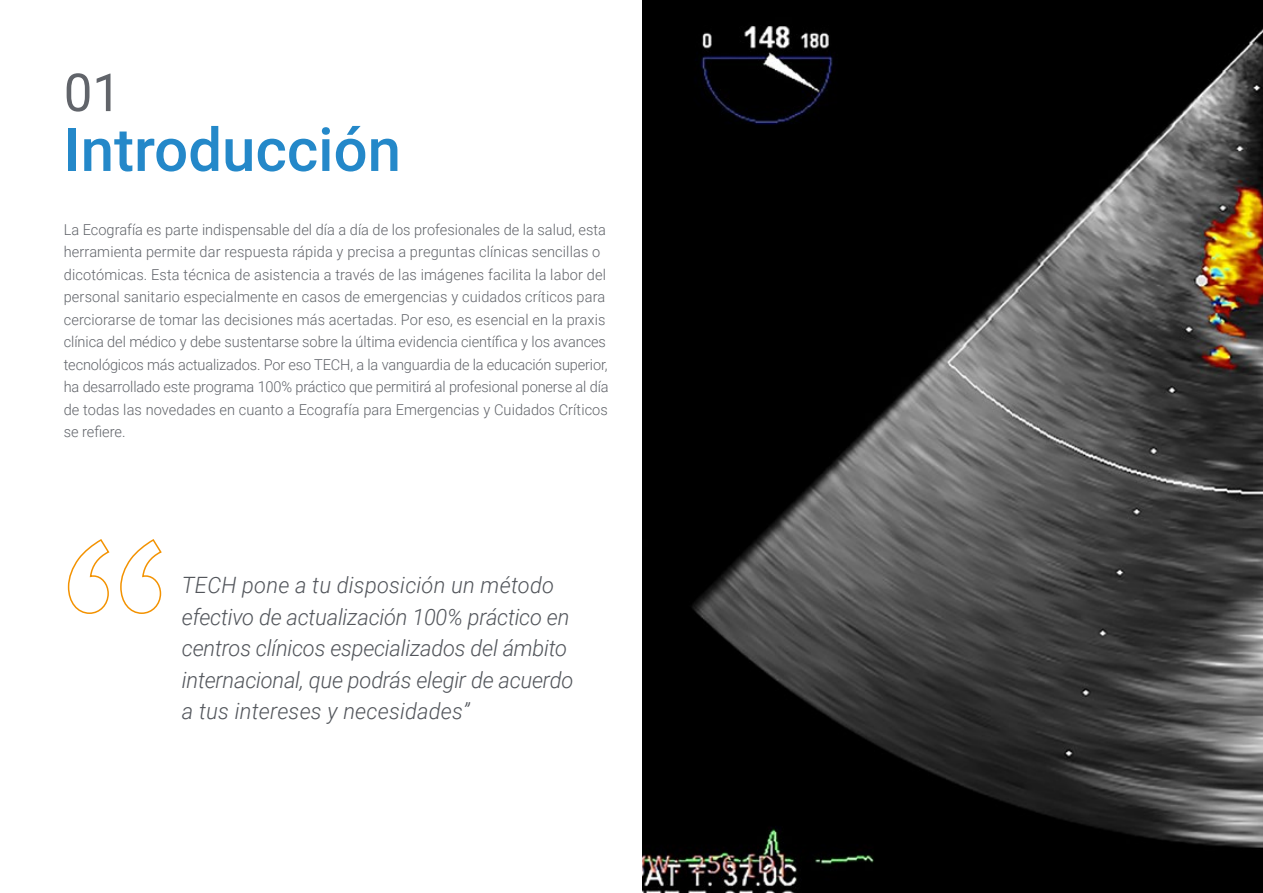
<style>
.page{position:relative;width:1263px;height:893px;background:#fff}
.page>*{position:absolute;margin:0;border:0;box-sizing:border-box;transform-origin:0 0}
.t1{font:500 60px "Roboto";color:#2488c9}
.t2{font:52.5px "Roboto";color:#61646a}
.t3{font:italic 300 22.5px/31.5px "Roboto";letter-spacing:-.01em;color:#52555b}
.t4{font:300 15px/22.5px "Roboto";letter-spacing:.005em;color:#61646a}
</style>
<div class="page">
<svg style="left:67px;top:539px;width:95px;height:75px"></svg>
<img style="left:642px;top:0;width:621px;height:893px">
<h2 class="t2" style="left:64px;top:56px;width:59px">01</h2>
<h1 class="t1" style="left:64px;top:108px;width:339px">Introducción</h1>
<p class="t4" style="left:64px;top:217px;width:546px">La Ecografía es parte indispensable del día a día de los profesionales de la salud, esta herramienta permite dar respuesta rápida y precisa a preguntas clínicas sencillas o dicotómicas. Esta técnica de asistencia a través de las imágenes facilita la labor del personal sanitario especialmente en casos de emergencias y cuidados críticos para cerciorarse de tomar las decisiones más acertadas. Por eso, es esencial en la praxis clínica del médico y debe sustentarse sobre la última evidencia científica y los avances tecnológicos más actualizados. Por eso TECH, a la vanguardia de la educación superior, ha desarrollado este programa 100% práctico que permitirá al profesional ponerse al día de todas las novedades en cuanto a Ecografía para Emergencias y Cuidados Críticos se refiere.</p>
<h3 class="t3" style="left:182px;top:569px;width:393px">TECH pone a tu disposición un método efectivo de actualización 100% práctico en centros clínicos especializados del ámbito internacional, que podrás elegir de acuerdo a tus intereses y necesidades”</h3>
</div>
